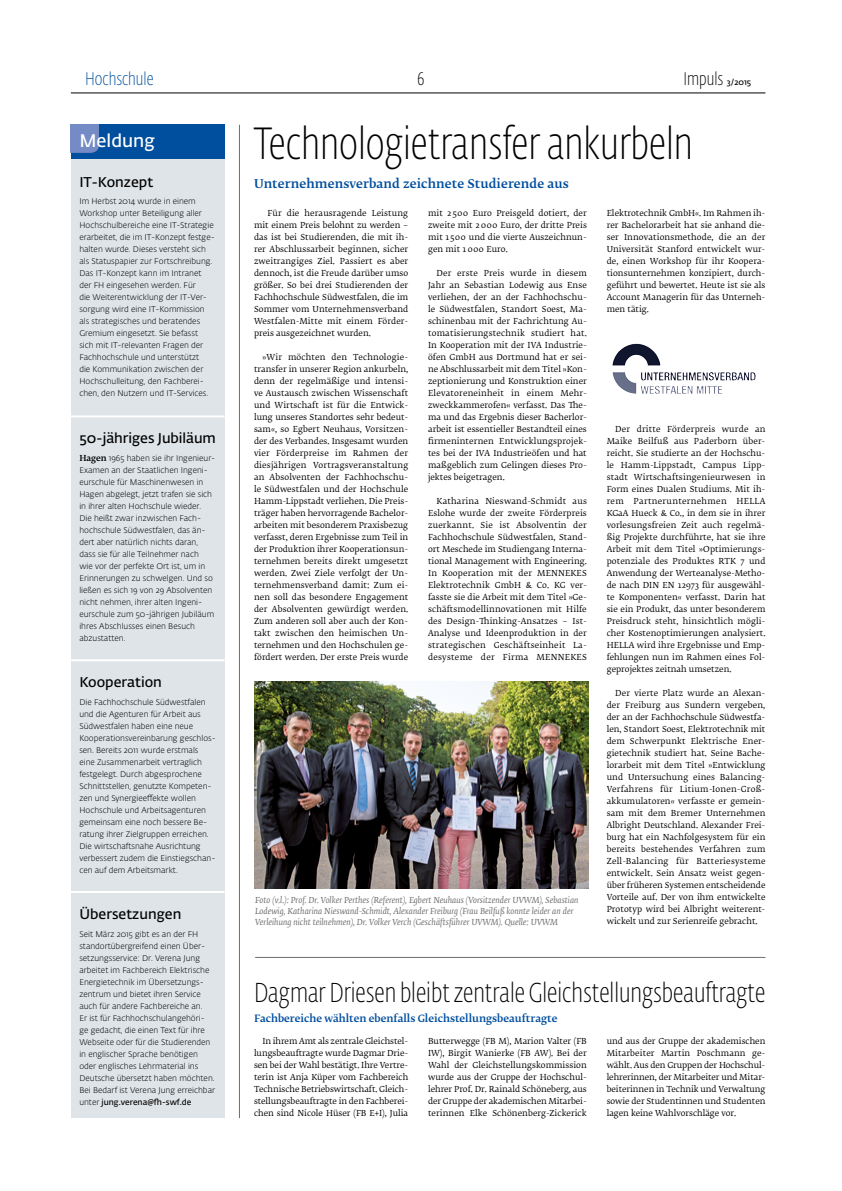
<style>
.page{position:relative;width:842px;height:1191px;background:#fff}
.page>*{position:absolute;margin:0;border:0;box-sizing:border-box;transform-origin:0 0}
.t1{font:44.5px "Fedra Sans Dis Std Thin Cond";color:#000}
.t2{font:27px "Fedra Sans Dis Std Thin Cond";color:#000}
.t3{font:18px "Fedra Sans Dis Std Thin Cond";color:#000}
.t4{font:18px "Fedra Sans Dis Std Thin Cond";color:#004e9e}
.t5{font:600 18px "Fedra Sans Alt Std";color:#fff}
.t6{font:600 14px "Fedra Sans Alt Std";color:#000}
.t7{font:500 12px "Fedra Serif B Std";letter-spacing:.01em;color:#004e9e}
.t8{font:500 10px "Fedra Serif B Std";color:#004e9e}
.t9{font:8.2px/12px "Fedra Serif B Std";letter-spacing:.005em;color:#000;text-align:justify}
.t10{font:300 8.2px/12px "Fedra Sans Alt Std";color:#000}
.t11{font:italic 8.2px/10.7px "Fedra Serif B Std";color:#6e6e6e}
.s1{font-family:"Fedra Serif B Std";font-weight:500}
.s2{font-weight:600}
.s3{font-family:"Fedra Sans Alt Std";font-weight:600;font-size:8.2px}
</style>
<div class="page">
<hr style="left:71px;top:92px;width:694px;height:1px;background:#000">
<div style="left:71px;top:125px;width:154px;height:992px;background:#dfe4e8"></div>
<hr style="left:71px;top:415px;width:154px;height:2px;background:#fff">
<hr style="left:71px;top:659px;width:154px;height:2px;background:#fff">
<hr style="left:71px;top:891px;width:154px;height:2px;background:#fff">
<div style="left:71px;top:125px;width:154px;height:34px;background:#004e9e"></div>
<svg style="left:71px;top:125px;width:28px;height:28px"></svg>
<hr style="left:239px;top:125px;width:1px;height:993px;background:#6e6e6e">
<hr style="left:255px;top:957px;width:510px;height:1px;background:#6e6e6e">
<img style="left:612px;top:344px;width:143px;height:50px">
<img style="left:254px;top:681px;width:335px;height:207px">
<h3 class="t4" style="left:85px;top:68px;width:70px">Hochschule</h3>
<h3 class="t5" style="left:79px;top:130px;width:77px">Meldung</h3>
<h3 class="t6" style="left:79px;top:173px;width:75px">IT-Konzept</h3>
<p class="t10" style="left:79px;top:196px;width:137px">Im Herbst 2014 wurde in einem Workshop unter Beteiligung aller Hochschulbereiche eine IT-Strategie erarbeitet, die im IT-Konzept festge&shy;halten wurde. Dieses versteht sich als Statuspapier zur Fortschreibung.<br>Das IT-Konzept kann im Intranet der FH eingesehen werden. Für<br>die Weiterentwicklung der IT-Ver&shy;sorgung wird eine IT-Kommission als strategisches und beratendes Gremium eingesetzt. Sie befasst<br>sich mit IT-relevanten Fragen der Fachhochschule und unterstützt<br>die Kommunikation zwischen der Hochschulleitung, den Fachberei&shy;chen, den Nutzern und IT-Services.</p>
<h3 class="t6" style="left:79px;top:429px;width:138px">50-jähriges Jubiläum</h3>
<p class="t10" style="left:79px;top:452px;width:138px"><span class="s1">Hagen</span> 1965 haben sie ihr Ingenieur-<br>Examen an der Staatlichen Ingeni&shy;eurschule für Maschinenwesen in<br>Hagen abgelegt, jetzt trafen sie sich in ihrer alten Hochschule wieder.<br>Die heißt zwar inzwischen Fach&shy;hochschule Südwestfalen, das än&shy;dert aber natürlich nichts daran, dass sie für alle Teilnehmer nach<br>wie vor der perfekte Ort ist, um in<br>Erinnerungen zu schwelgen. Und so ließen es sich 19 von 29 Absolventen nicht nehmen, ihrer alten Ingeni&shy;eurschule zum 50-jährigen Jubiläum ihres Abschlusses einen Besuch abzustatten.</p>
<h3 class="t6" style="left:79px;top:674px;width:84px">Kooperation</h3>
<p class="t10" style="left:79px;top:696px;width:138px">Die Fachhochschule Südwestfalen und die Agenturen für Arbeit aus Südwestfalen haben eine neue Kooperationsvereinbarung geschlos&shy;sen. Bereits 2011 wurde erstmals eine Zusammenarbeit vertraglich festgelegt. Durch abgesprochene Schnittstellen, genutzte Kompeten&shy;zen und Synergieeffekte wollen Hochschule und Arbeitsagenturen gemeinsam eine noch bessere Be&shy;ratung ihrer Zielgruppen erreichen.<br>Die wirtschaftsnahe Ausrichtung verbessert zudem die Einstiegschan&shy;cen auf dem Arbeitsmarkt.</p>
<h3 class="t6" style="left:79px;top:906px;width:104px">Übersetzungen</h3>
<p class="t10" style="left:79px;top:928px;width:137px">Seit März 2015 gibt es an der FH standortübergreifend einen Über&shy;setzungsservice: Dr. Verena Jung arbeitet im Fachbereich Elektrische Energietechnik im Übersetzungs&shy;zentrum und bietet ihren Service auch für andere Fachbereiche an.<br>Er ist für Fachhochschulangehöri&shy;ge gedacht, die einen Text für ihre Webseite oder für die Studierenden in englischer Sprache benötigen oder englisches Lehrmaterial ins Deutsche übersetzt haben möchten.<br>Bei Bedarf ist Verena Jung erreichbar unter <span class="s2">jung.verena@fh-swf.de</span></p>
<h3 class="t3" style="left:418px;top:68px;width:8px">6</h3>
<h3 class="t3" style="left:683px;top:68px;width:69px">Impuls <span class="s3">3/2015</span></h3>
<h1 class="t1" style="left:254px;top:116px;width:440px">Technologietransfer ankurbeln</h1>
<h3 class="t7" style="left:254px;top:175px;width:316px">Unternehmensverband zeichnete Studierende aus</h3>
<p class="t9" style="left:254px;top:208px;width:156px;text-indent:13px">Für die herausragende Leistung mit einem Preis belohnt zu werden – das ist bei Studierenden, die mit ih&shy;rer Abschlussarbeit beginnen, sicher zweitrangiges Ziel. Passiert es aber dennoch, ist die Freude darüber umso größer. So bei drei Studierenden der Fachhochschule Südwestfalen, die im Sommer vom Unternehmensverband Westfalen-Mitte mit einem Förder&shy;preis ausgezeichnet wurden.</p>
<p class="t9" style="left:254px;top:352px;width:156px;text-indent:9px">»Wir möchten den Technologie&shy;transfer in unserer Region ankurbeln, denn der regelmäßige und intensi&shy;ve Austausch zwischen Wissenschaft und Wirtschaft ist für die Entwick&shy;lung unseres Standortes sehr bedeut&shy;sam«, so Egbert Neuhaus, Vorsitzen&shy;der des Verbandes. Insgesamt wurden vier Förderpreise im Rahmen der diesjährigen Vortragsveranstaltung an Absolventen der Fachhochschu&shy;le Südwestfalen und der Hochschule Hamm-Lippstadt verliehen. Die Preis&shy;träger haben hervorragende Bachelor&shy;arbeiten mit besonderem Praxisbezug verfasst, deren Ergebnisse zum Teil in der Produktion ihrer Kooperationsun&shy;ternehmen bereits direkt umgesetzt werden. Zwei Ziele verfolgt der Un&shy;ternehmensverband damit: Zum ei&shy;nen soll das besondere Engagement der Absolventen gewürdigt werden.<br>Zum anderen soll aber auch der Kon&shy;takt zwischen den heimischen Un&shy;ternehmen und den Hochschulen ge&shy;fördert werden. Der erste Preis wurde</p>
<p class="t9" style="left:428px;top:208px;width:160px">mit 2 500 Euro Preisgeld dotiert, der zweite mit 2000 Euro, der dritte Preis mit 1 500 und die vierte Auszeichnun&shy;gen mit 1000 Euro.</p>
<p class="t9" style="left:428px;top:268px;width:160px;text-indent:9px">Der erste Preis wurde in diesem Jahr an Sebastian Lodewig aus Ense verliehen, der an der Fachhochschu&shy;le Südwestfalen, Standort Soest, Ma&shy;schinenbau mit der Fachrichtung Au&shy;tomatisierungstechnik studiert hat.<br>In Kooperation mit der IVA Industrie&shy;öfen GmbH aus Dortmund hat er sei&shy;ne Abschlussarbeit mit dem Titel »Kon&shy;zeptionierung und Konstruktion einer Elevatoreneinheit in einem Mehr&shy;zweckkammerofen« verfasst. Das The&shy;ma und das Ergebnis dieser Bacherlor&shy;arbeit ist essentieller Bestandteil eines firmeninternen Entwicklungsprojek&shy;tes bei der IVA Industrieöfen und hat maßgeblich zum Gelingen dieses Pro&shy;jektes beigetragen.</p>
<p class="t9" style="left:428px;top:496px;width:160px;text-indent:9px">Katharina Nieswand-Schmidt aus Eslohe wurde der zweite Förderpreis zuerkannt. Sie ist Absolventin der Fachhochschule Südwestfalen, Stand&shy;ort Meschede im Studiengang Interna&shy;tional Management with Engineering.<br>In Kooperation mit der MENNEKES Elektrotechnik GmbH &amp; Co. KG ver&shy;fasste sie die Arbeit mit dem Titel »Ge&shy;schäftsmodellinnovationen mit Hilfe des Design-Thinking-Ansatzes – Ist-Analyse und Ideenproduktion in der strategischen Geschäftseinheit La&shy;desysteme der Firma MENNEKES</p>
<p class="t9" style="left:607px;top:208px;width:160px">Elektrotechnik GmbH«. Im Rahmen ih&shy;rer Bachelorarbeit hat sie anhand die&shy;ser Innovationsmethode, die an der Universität Stanford entwickelt wur&shy;de, einen Workshop für ihr Koopera&shy;tionsunternehmen konzipiert, durch&shy;geführt und bewertet. Heute ist sie als Account Managerin für das Unterneh&shy;men tätig.</p>
<p class="t9" style="left:607px;top:424px;width:160px;text-indent:9px">Der dritte Förderpreis wurde an Maike Beilfuß aus Paderborn über&shy;reicht. Sie studierte an der Hochschu&shy;le Hamm-Lippstadt, Campus Lipp&shy;stadt Wirtschaftsingenieurwesen in Form eines Dualen Studiums. Mit ih&shy;rem Partnerunternehmen HELLA KGaA Hueck &amp; Co., in dem sie in ihrer vorlesungsfreien Zeit auch regelmä&shy;ßig Projekte durchführte, hat sie ihre Arbeit mit dem Titel »Optimierungs&shy;potenziale des Produktes RTK 7 und Anwendung der Werteanalyse-Metho&shy;de nach DIN EN 12973 für ausgewähl&shy;te Komponenten« verfasst. Darin hat sie ein Produkt, das unter besonderem Preisdruck steht, hinsichtlich mögli&shy;cher Kostenoptimierungen analysiert.<br>HELLA wird ihre Ergebnisse und Emp&shy;fehlungen nun im Rahmen eines Fol&shy;geprojektes zeitnah umsetzen.</p>
<p class="t9" style="left:607px;top:688px;width:160px;text-indent:9px">Der vierte Platz wurde an Alexan&shy;der Freiburg aus Sundern vergeben, der an der Fachhochschule Südwestfa&shy;len, Standort Soest, Elektrotechnik mit dem Schwerpunkt Elektrische Ener&shy;gietechnik studiert hat. Seine Bache&shy;lorarbeit mit dem Titel »Entwicklung und Untersuchung eines Balancing-Verfahrens für Litium-Ionen-Groß&shy;akkumulatoren« verfasste er gemein&shy;sam mit dem Bremer Unternehmen Albright Deutschland. Alexander Frei&shy;burg hat ein Nachfolgesystem für ein bereits bestehendes Verfahren zum Zell-Balancing für Batteriesysteme entwickelt. Sein Ansatz weist gegen&shy;über früheren Systemen entscheidende Vorteile auf. Der von ihm entwickelte Prototyp wird bei Albright weiterent&shy;wickelt und zur Serienreife gebracht.</p>
<p class="t11" style="left:255px;top:895px;width:325px">Foto (v.l.): Prof. Dr. Volker Perthes (Referent), Egbert Neuhaus (Vorsitzender UVWM), Sebastian<br>Lodewig, Katharina Nieswand-Schmidt, Alexander Freiburg (Frau Beilfuß konnte leider an der<br>Verleihung nicht teilnehmen), Dr. Volker Verch (Geschäftsführer UVWM). Quelle: UVWM</p>
<h2 class="t2" style="left:254px;top:975px;width:513px">Dagmar Driesen bleibt zentrale Gleichstellungsbeauftragte</h2>
<p class="t8" style="left:254px;top:1011px;width:305px">Fachbereiche wählten ebenfalls Gleichstellungsbeauftragte</p>
<p class="t9" style="left:254px;top:1036px;width:156px;text-indent:9px">In ihrem Amt als zentrale Gleichstel&shy;lungsbeauftragte wurde Dagmar Drie&shy;sen bei der Wahl bestätigt. Ihre Vertre&shy;terin ist Anja Küper vom Fachbereich Technische Betriebswirtschaft. Gleich&shy;stellungsbeauftragte in den Fachberei&shy;chen sind Nicole Hüser (FB E+I), Julia</p>
<p class="t9" style="left:428px;top:1036px;width:160px">Butterwegge (FB M), Marion Valter (FB IW), Birgit Wanierke (FB AW). Bei der Wahl der Gleichstellungskommission wurde aus der Gruppe der Hochschul&shy;lehrer Prof. Dr. Rainald Schöneberg, aus der Gruppe der akademischen Mitarbei&shy;terinnen Elke Schönenberg-Zickerick</p>
<p class="t9" style="left:607px;top:1036px;width:160px">und aus der Gruppe der akademischen Mitarbeiter Martin Poschmann ge&shy;wählt. Aus den Gruppen der Hochschul&shy;lehrerinnen, der Mitarbeiter und Mitar&shy;beiterinnen in Technik und Verwaltung sowie der Studentinnen und Studenten lagen keine Wahlvorschläge vor.</p>
</div>
